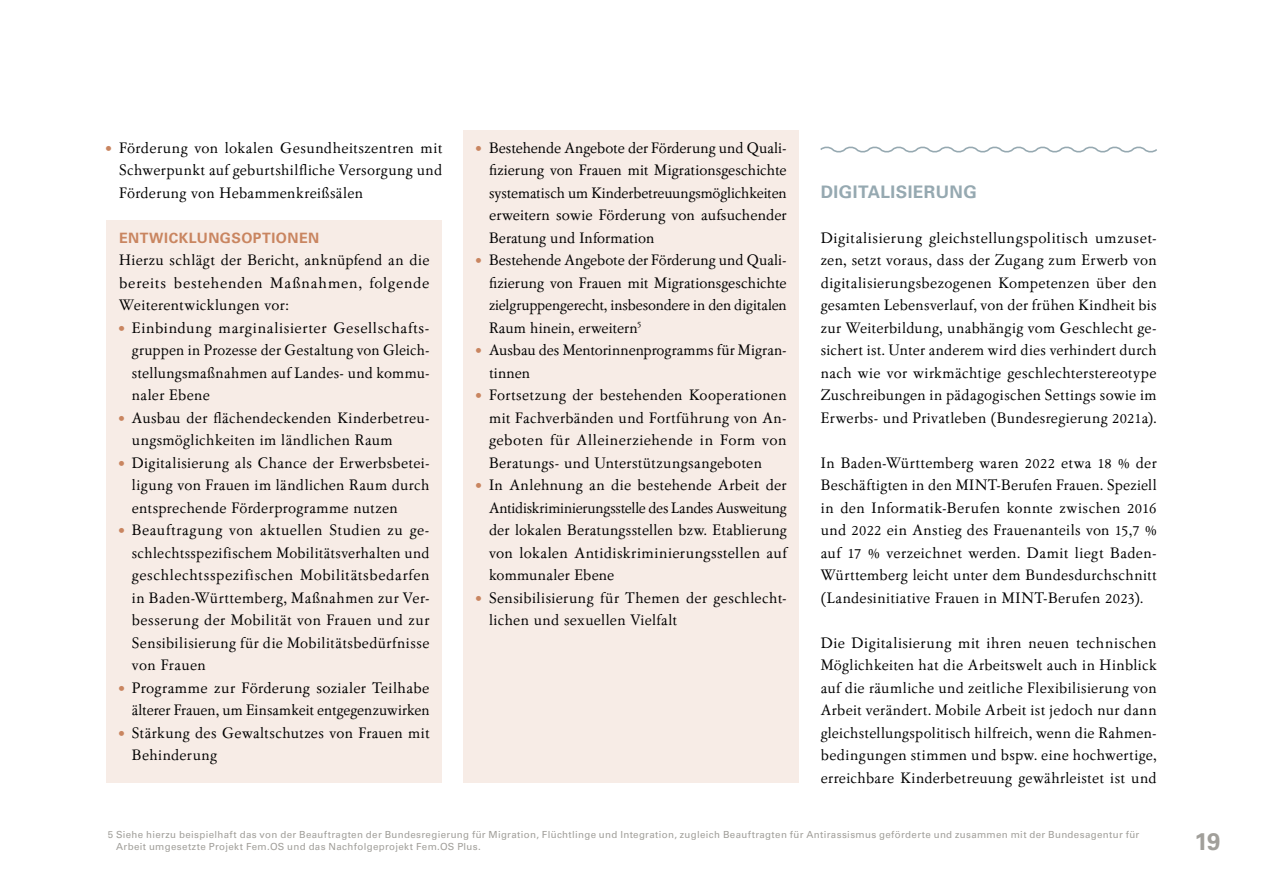
<style>
.page{position:relative;width:1263px;height:893px;background:#fff}
.page>*{position:absolute;margin:0;border:0;box-sizing:border-box;transform-origin:0 0}
.t1{font:700 24px "Univers LT Pro 65";color:#a19f9a}
.t2{font:700 17.25px "Univers LT Pro 65";letter-spacing:.025em;color:#96a9b1}
.t3{font:15.75px/22.5px "Garamont Amst SB";letter-spacing:.02em;color:#000;text-align:justify}
.t4{font:15.75px/22.5px "Garamont Amst SB";color:#000}
.t5{font:700 14.25px "Univers LT Pro 65";letter-spacing:.035em;color:#c98560}
.t6{font:9.75px/12px "Univers LT Pro 55 Roman";letter-spacing:.035em;color:#a19f9a}
.s1{color:#c98560}
</style>
<div class="page">
<div style="left:463px;top:130px;width:336px;height:653px;background:#f7ece6"></div>
<div style="left:106px;top:220px;width:336px;height:563px;background:#f7ece6"></div>
<svg style="left:820px;top:146px;width:337px;height:7px"></svg>
<p class="t3" style="left:119px;top:137px;width:325px;text-indent:-13px"><span class="s1">•</span> Förderung von lokalen Gesundheitszentren mit Schwerpunkt auf geburtshilfliche Versorgung und Förderung von Hebammenkreißsälen</p>
<p class="t5" style="left:119px;top:227px;width:202px">ENTWICKLUNGSOPTIONEN</p>
<p class="t3" style="left:119px;top:249px;width:312px">Hierzu schlägt der Bericht, anknüpfend an die bereits bestehenden Maßnahmen, folgende Weiterentwicklungen vor:</p>
<p class="t3" style="left:132px;top:317px;width:299px;text-indent:-13px"><span class="s1">•</span> Einbindung marginalisierter Gesellschafts&shy;gruppen in Prozesse der Gestaltung von Gleich&shy;stellungsmaßnahmen auf Landes- und kommu&shy;naler Ebene</p>
<p class="t3" style="left:132px;top:407px;width:299px;text-indent:-13px"><span class="s1">•</span> Ausbau der flächendeckenden Kinderbetreu&shy;ungsmöglichkeiten im ländlichen Raum</p>
<p class="t3" style="left:132px;top:452px;width:299px;text-indent:-13px"><span class="s1">•</span> Digitalisierung als Chance der Erwerbsbetei&shy;ligung von Frauen im ländlichen Raum durch entsprechende Förderprogramme nutzen</p>
<p class="t3" style="left:132px;top:519px;width:299px;text-indent:-13px"><span class="s1">•</span> Beauftragung von aktuellen Studien zu ge&shy;schlechtsspezifischem Mobilitätsverhalten und geschlechtsspezifischen Mobilitätsbedarfen in Baden-Württemberg, Maßnahmen zur Ver&shy;besserung der Mobilität von Frauen und zur Sensibilisierung für die Mobilitätsbedürfnisse von Frauen</p>
<p class="t3" style="left:119px;top:677px;width:312px;text-align:right"><span class="s1">•</span> Programme zur Förderung sozialer Teilhabe älterer Frauen, um Einsamkeit entgegenzuwirken</p>
<p class="t3" style="left:132px;top:722px;width:299px;text-indent:-13px"><span class="s1">•</span> Stärkung des Gewaltschutzes von Frauen mit<br>Behinderung</p>
<p class="t3" style="left:489px;top:137px;width:299px;text-indent:-13px"><span class="s1">•</span> Bestehende Angebote der Förderung und Quali&shy;fizierung von Frauen mit Migrationsgeschichte systematisch um Kinderbetreuungsmöglichkeiten erweitern sowie Förderung von aufsuchender Beratung und Information</p>
<p class="t3" style="left:489px;top:249px;width:299px;text-indent:-13px"><span class="s1">•</span> Bestehende Angebote der Förderung und Quali&shy;fizierung von Frauen mit Migrationsgeschichte zielgruppengerecht, insbesondere in den digitalen Raum hinein, erweitern<sup>5</sup></p>
<p class="t4" style="left:489px;top:339px;width:299px;text-indent:-13px"><span class="s1">•</span> Ausbau des Mentorinnenprogramms für Migran&shy;tinnen</p>
<p class="t3" style="left:489px;top:384px;width:299px;text-indent:-13px"><span class="s1">•</span> Fortsetzung der bestehenden Kooperationen mit Fachverbänden und Fortführung von An&shy;geboten für Alleinerziehende in Form von Beratungs- und Unterstützungsangeboten</p>
<p class="t3" style="left:489px;top:474px;width:299px;text-indent:-13px"><span class="s1">•</span> In Anlehnung an die bestehende Arbeit der Antidiskriminierungsstelle des Landes Ausweitung der lokalen Beratungsstellen bzw. Etablierung von lokalen Antidiskriminierungsstellen auf kommunaler Ebene</p>
<p class="t3" style="left:489px;top:587px;width:299px;text-indent:-13px"><span class="s1">•</span> Sensibilisierung für Themen der geschlecht&shy;lichen und sexuellen Vielfalt</p>
<p class="t2" style="left:821px;top:179px;width:158px">DIGITALISIERUNG</p>
<p class="t3" style="left:821px;top:227px;width:337px">Digitalisierung gleichstellungspolitisch umzuset&shy;zen, setzt voraus, dass der Zugang zum Erwerb von digitalisierungsbezogenen Kompetenzen über den gesamten Lebensverlauf, von der frühen Kindheit bis zur Weiterbildung, unabhängig vom Geschlecht ge&shy;sichert ist. Unter anderem wird dies verhindert durch nach wie vor wirkmächtige geschlechterstereotype Zuschreibungen in pädagogischen Settings sowie im Erwerbs- und Privatleben (Bundesregierung 2021a).</p>
<p class="t3" style="left:821px;top:452px;width:337px">In Baden-Württemberg waren 2022 etwa 18 % der Beschäftigten in den MINT-Berufen Frauen. Speziell in den Informatik-Berufen konnte zwischen 2016 und 2022 ein Anstieg des Frauenanteils von 15,7 % auf 17 % verzeichnet werden. Damit liegt Baden-Württemberg leicht unter dem Bundesdurchschnitt (Landesinitiative Frauen in MINT-Berufen 2023).</p>
<p class="t3" style="left:821px;top:632px;width:337px">Die Digitalisierung mit ihren neuen technischen Möglichkeiten hat die Arbeitswelt auch in Hinblick auf die räumliche und zeitliche Flexibilisierung von Arbeit verändert. Mobile Arbeit ist jedoch nur dann gleichstellungspolitisch hilfreich, wenn die Rahmen&shy;bedingungen stimmen und bspw. eine hochwertige, erreichbare Kinderbetreuung gewährleistet ist und</p>
<p class="t6" style="left:116px;top:828px;width:1025px;text-indent:-8px">5 Siehe hierzu beispielhaft das von der Beauftragten der Bundesregierung für Migration, Flüchtlinge und Integration, zugleich Beauftragten für Antirassismus geförderte und zusammen mit der Bundesagentur für<br>Arbeit umgesetzte Projekt Fem.OS und das Nachfolgeprojekt Fem.OS Plus.</p>
<h1 class="t1" style="left:1194px;top:825px;width:28px">19</h1>
</div>
